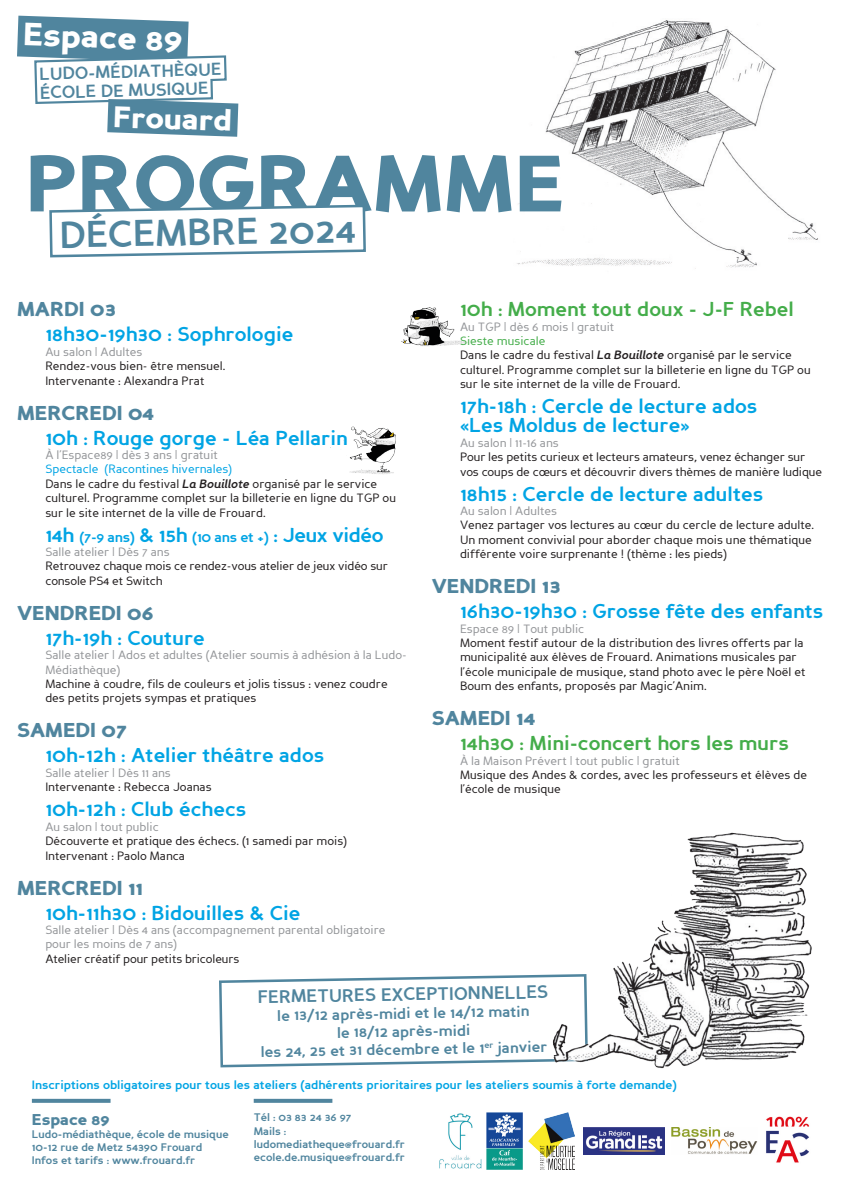
<style>
.page{position:relative;width:842px;height:1191px;background:#fff}
.page>*{position:absolute;margin:0;border:0;box-sizing:border-box;transform-origin:0 0}
.t1{font:900 79.5px "Perspective Sans";color:#50859e}
.t2{font:700 37.1px "Perspective Sans";color:#50859e}
.t3{font:900 32.1px "Perspective Sans";color:#fff}
.t4{font:900 29.7px "Perspective Sans";color:#fff}
.t5{font:700 20px/19px "Perspective Sans";color:#00a4e4}
.t6{font:900 20px "Perspective Sans";color:#50859e}
.t7{font:700 20px "Perspective Sans";color:#44ad4a}
.t8{font:700 18px "Perspective Sans";color:#50859e}
.t9{font:700 17.4px "Perspective Sans";color:#50859e}
.t10{font:900 15.6px "Perspective Sans";color:#50859e}
.t11{font:700 15px "Perspective Sans";color:#50859e}
.t12{font:700 14px "Perspective Sans";letter-spacing:-.02em;color:#00a4e4}
.t13{font:12px/14.4px "Perspective Sans";color:#231f20}
.t14{font:12px/14.4px "Perspective Sans";color:#949699}
.t15{font:700 12px "Perspective Sans";color:#00a4e4}
.t16{font:12px/14.4px "Perspective Sans";color:#00a4e4}
.t17{font:700 10.9px "Perspective Sans";color:#50859e}
.s1{color:#949699}
.s2{font-weight:700;font-style:italic}
.s3{font-size:20px}
.s4{color:#231f20}
.s5{color:#44ad4a}
</style>
<div class="page">
<svg style="left:219px;top:974px;width:324px;height:94px"></svg>
<img style="left:517px;top:20px;width:301px;height:249px">
<svg style="left:17px;top:16px;width:221px;height:121px"></svg>
<svg style="left:49px;top:204px;width:317px;height:54px"></svg>
<img style="left:487px;top:1112px;width:35px;height:57px">
<img style="left:528px;top:1112px;width:46px;height:57px">
<img style="left:439px;top:1113px;width:43px;height:55px">
<img style="left:671px;top:1127px;width:86px;height:27px">
<img style="left:584px;top:1127px;width:80px;height:27px">
<img style="left:766px;top:1116px;width:43px;height:47px">
<svg style="left:32px;top:1098px;width:79px;height:4px"></svg>
<svg style="left:254px;top:1098px;width:78px;height:4px"></svg>
<img style="left:401px;top:307px;width:67px;height:39px">
<img style="left:330px;top:426px;width:66px;height:48px">
<img style="left:543px;top:832px;width:269px;height:237px">
<p class="t3" style="left:24px;top:15px;width:161px;rotate:2deg">Espace 89</p>
<p class="t9" style="left:39px;top:63px;width:183px;rotate:-1deg">LUDO-MÉDIATHÈQUE</p>
<p class="t9" style="left:40px;top:82px;width:170px;rotate:-1deg">ÉCOLE DE MUSIQUE</p>
<p class="t4" style="left:114px;top:99px;width:121px;rotate:2deg">Frouard</p>
<p class="t1" style="left:26px;top:136px;width:540px">PROGRAMME</p>
<p class="t2" style="left:59px;top:213px;width:298px;rotate:-1deg">DÉCEMBRE 2024</p>
<p class="t6" style="left:17px;top:297px;width:101px">MARDI 03</p>
<p class="t5" style="left:45px;top:325px;width:249px">18h30-19h30 : Sophrologie</p>
<p class="t13" style="left:45px;top:344px;width:182px"><span class="s1">Au salon | Adultes<br></span>Rendez-vous bien- être mensuel.</p>
<p class="t13" style="left:45px;top:373px;width:161px">Intervenante : Alexandra Prat</p>
<p class="t6" style="left:17px;top:400px;width:138px">MERCREDI 04</p>
<p class="t5" style="left:45px;top:428px;width:304px">10h : Rouge gorge - Léa Pellarin</p>
<p class="t16" style="left:45px;top:448px;width:188px"><span class="s1">À l’Espace89 | dès 3 ans | gratuit<br></span>Spectacle (Racontines hivernales)</p>
<p class="t13" style="left:45px;top:476px;width:352px">Dans le cadre du festival <span class="s2">La Bouillote</span> organisé par le service culturel. Programme complet sur la billeterie en ligne du TGP ou sur le site internet de la ville de Frouard.</p>
<p class="t12" style="left:45px;top:528px;width:340px"><span class="s3">14h</span> (7-9 ans) <span class="s3">&amp; 15h</span> (10 ans et +) <span class="s3">: Jeux vidéo</span></p>
<p class="t14" style="left:45px;top:545px;width:126px">Salle atelier | Dès 7 ans</p>
<p class="t13" style="left:45px;top:559px;width:344px">Retrouvez chaque mois ce rendez-vous atelier de jeux vidéo sur console PS4 et Switch</p>
<p class="t6" style="left:17px;top:601px;width:138px">VENDREDI 06</p>
<p class="t5" style="left:45px;top:628px;width:161px">17h-19h : Couture</p>
<p class="t13" style="left:45px;top:648px;width:363px"><span class="s1">Salle atelier | Ados et adultes (Atelier soumis à adhésion à la Ludo-Médiathèque)<br></span>Machine à coudre, fils de couleurs et jolis tissus : venez coudre des petits projets sympas et pratiques</p>
<p class="t6" style="left:17px;top:718px;width:111px">SAMEDI 07</p>
<p class="t5" style="left:45px;top:746px;width:280px">10h-12h : Atelier théâtre ados</p>
<p class="t13" style="left:45px;top:765px;width:168px"><span class="s1">Salle atelier | Dès 11 ans<br></span>Intervenante : Rebecca Joanas</p>
<p class="t5" style="left:45px;top:800px;width:202px">10h-12h : Club échecs</p>
<p class="t14" style="left:45px;top:819px;width:115px">Au salon | tout public</p>
<p class="t13" style="left:45px;top:834px;width:303px">Découverte et pratique des échecs. (1 samedi par mois)<br>Intervenant : Paolo Manca</p>
<p class="t6" style="left:17px;top:875px;width:128px">MERCREDI 11</p>
<p class="t5" style="left:45px;top:903px;width:257px">10h-11h30 : Bidouilles &amp; Cie</p>
<p class="t14" style="left:45px;top:922px;width:342px">Salle atelier | Dès 4 ans (accompagnement parental obligatoire pour les moins de 7 ans)<br><span class="s4">Atelier créatif pour petits bricoleurs</span></p>
<p class="t7" style="left:460px;top:297px;width:335px">10h : Moment tout doux - J-F Rebel</p>
<p class="t14" style="left:460px;top:319px;width:156px">Au TGP | dès 6 mois | gratuit<br><span class="s5">Sieste musicale</span></p>
<p class="t13" style="left:460px;top:348px;width:352px">Dans le cadre du festival <span class="s2">La Bouillote</span> organisé par le service culturel. Programme complet sur la billeterie en ligne du TGP ou sur le site internet de la ville de Frouard.</p>
<p class="t5" style="left:460px;top:397px;width:299px">17h-18h : Cercle de lecture ados «Les Moldus de lecture»</p>
<p class="t14" style="left:460px;top:435px;width:100px">Au salon | 11-16 ans</p>
<p class="t13" style="left:460px;top:450px;width:364px">Pour les petits curieux et lecteurs amateurs, venez échanger sur vos coups de cœurs et découvrir divers thèmes de manière ludique</p>
<p class="t5" style="left:460px;top:484px;width:305px">18h15 : Cercle de lecture adultes</p>
<p class="t14" style="left:460px;top:504px;width:99px">Au salon | Adultes</p>
<p class="t13" style="left:460px;top:518px;width:356px">Venez partager vos lectures au cœur du cercle de lecture adulte.<br>Un moment convivial pour aborder chaque mois une thématique différente voire surprenante ! (thème : les pieds)</p>
<p class="t6" style="left:432px;top:574px;width:131px">VENDREDI 13</p>
<p class="t5" style="left:460px;top:602px;width:365px">16h30-19h30 : Grosse fête des enfants</p>
<p class="t13" style="left:460px;top:621px;width:347px"><span class="s1">Espace 89 | Tout public<br></span>Moment festif autour de la distribution des livres offerts par la municipalité aux élèves de Frouard. Animations musicales par l’école municipale de musique, stand photo avec le père Noël et Boum des enfants, proposés par Magic’Anim.</p>
<p class="t6" style="left:432px;top:706px;width:105px">SAMEDI 14</p>
<p class="t7" style="left:460px;top:731px;width:330px">14h30 : Mini-concert hors les murs</p>
<p class="t13" style="left:460px;top:753px;width:348px"><span class="s1">À la Maison Prévert | tout public | gratuit<br></span>Musique des Andes &amp; cordes, avec les professeurs et élèves de l’école de musique</p>
<p class="t8" style="left:258px;top:986px;width:292px;rotate:-1deg">FERMETURES EXCEPTIONNELLES</p>
<p class="t11" style="left:277px;top:1006px;width:254px;rotate:-1deg">le 13/12 après-midi et le 14/12 matin</p>
<p class="t11" style="left:337px;top:1023px;width:135px;rotate:-1deg">le 18/12 après-midi</p>
<p class="t11" style="left:260px;top:1043px;width:288px;rotate:-1deg">les 24, 25 et 31 décembre et le 1<sup>er</sup> janvier</p>
<p class="t15" style="left:32px;top:1077px;width:646px">Inscriptions obligatoires pour tous les ateliers (adhérents prioritaires pour les ateliers soumis à forte demande)</p>
<p class="t10" style="left:32px;top:1110px;width:79px">Espace 89</p>
<p class="t17" style="left:32px;top:1127px;width:198px">Ludo-médiathèque, école de musique</p>
<p class="t17" style="left:32px;top:1141px;width:172px">10-12 rue de Metz 54390 Frouard</p>
<p class="t17" style="left:32px;top:1154px;width:165px">Infos et tarifs : www.frouard.fr</p>
<p class="t17" style="left:254px;top:1111px;width:99px">Tél : 03 83 24 36 97</p>
<p class="t17" style="left:254px;top:1124px;width:34px">Mails :</p>
<p class="t17" style="left:254px;top:1137px;width:153px">ludomediatheque@frouard.fr</p>
<p class="t17" style="left:254px;top:1150px;width:153px">ecole.de.musique@frouard.fr</p>
</div>
